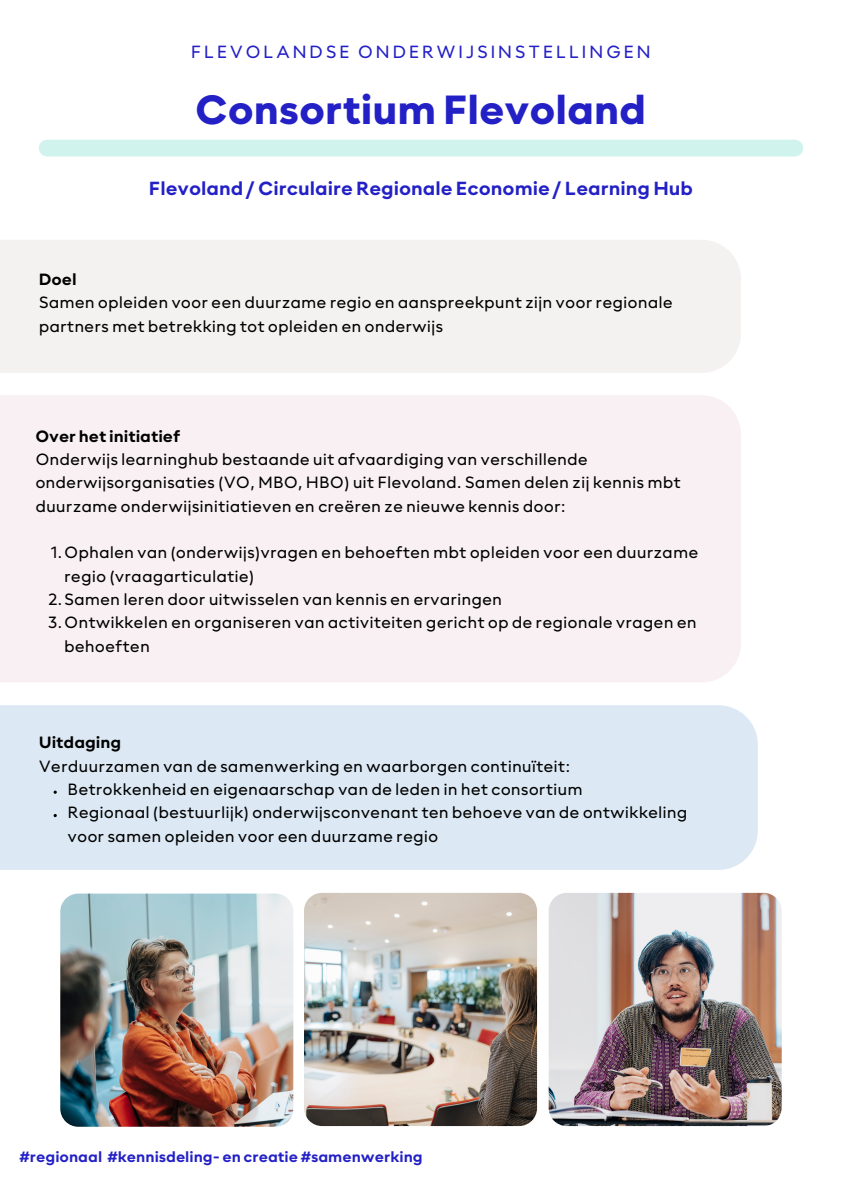
<style>
.page{position:relative;width:842px;height:1193px;background:#fff}
.page>*{position:absolute;margin:0;border:0;box-sizing:border-box;transform-origin:0 0}
.t1{font:700 42.45px "neue Radial C Extra";color:#2320c6}
.t2{font:19.8px "neue Radial C Bold";color:#2320c6}
.t3{font:18.4px "neue Radial C Regular";letter-spacing:.135em;color:#2320c6}
.t4{font:16.95px/23.4px "neue Radial C Regular";color:#000}
.t5{font:16.95px "neue Radial C Bold";color:#000}
.t6{font:15.55px "neue Radial C Bold";color:#2320c6}
</style>
<div class="page">
<div style="left:0;top:240px;width:741px;height:133px;background:#f4f1f1"></div>
<div style="left:0;top:395px;width:741px;height:287px;background:#f9f0f4"></div>
<div style="left:0;top:705px;width:758px;height:164px;background:#dce9f4"></div>
<div style="left:47px;top:140px;width:748px;height:16px;background:#d0f3ed"></div>
<svg style="left:54px;top:813px;width:3px;height:4px"></svg>
<img style="left:60px;top:893px;width:233px;height:233px">
<img style="left:304px;top:893px;width:233px;height:232px">
<img style="left:549px;top:892px;width:232px;height:233px">
<p class="t3" style="left:191px;top:46px;width:462px">FLEVOLANDSE ONDERWIJSINSTELLINGEN</p>
<p class="t1" style="left:195px;top:94px;width:452px">Consortium Flevoland</p>
<p class="t2" style="left:149px;top:181px;width:546px">Flevoland / Circulaire Regionale Economie / Learning Hub</p>
<p class="t5" style="left:39px;top:273px;width:39px">Doel</p>
<p class="t4" style="left:39px;top:292px;width:635px">Samen opleiden voor een duurzame regio en aanspreekpunt zijn voor regionale partners met betrekking tot opleiden en onderwijs</p>
<p class="t5" style="left:35px;top:430px;width:147px">Over het initiatief</p>
<p class="t4" style="left:35px;top:449px;width:647px">Onderwijs learninghub bestaande uit afvaardiging van verschillende onderwijsorganisaties (VO, MBO, HBO) uit Flevoland. Samen delen zij kennis mbt duurzame onderwijsinitiatieven en creëren ze nieuwe kennis door:</p>
<p class="t4" style="left:64px;top:542px;width:636px;text-indent:-14px">1.Ophalen van (onderwijs)vragen en behoeften mbt opleiden voor een duurzame regio (vraagarticulatie)</p>
<p class="t4" style="left:48px;top:589px;width:455px">2.Samen leren door uitwisselen van kennis en ervaringen</p>
<p class="t4" style="left:64px;top:612px;width:634px;text-indent:-16px">3.Ontwikkelen en organiseren van activiteiten gericht op de regionale vragen en behoeften</p>
<h2 class="t5" style="left:39px;top:736px;width:84px">Uitdaging</h2>
<h1 class="t4" style="left:39px;top:755px;width:533px">Verduurzamen van de samenwerking en waarborgen continuïteit:</h1>
<h3 class="t4" style="left:68px;top:778px;width:517px">Betrokkenheid en eigenaarschap van de leden in het consortium</h3>
<p class="t4" style="left:68px;top:802px;width:621px">Regionaal (bestuurlijk) onderwijsconvenant ten behoeve van de ontwikkeling voor samen opleiden voor een duurzame regio</p>
<p class="t6" style="left:20px;top:1150px;width:405px">#regionaal #kennisdeling- en creatie #samenwerking</p>
</div>
